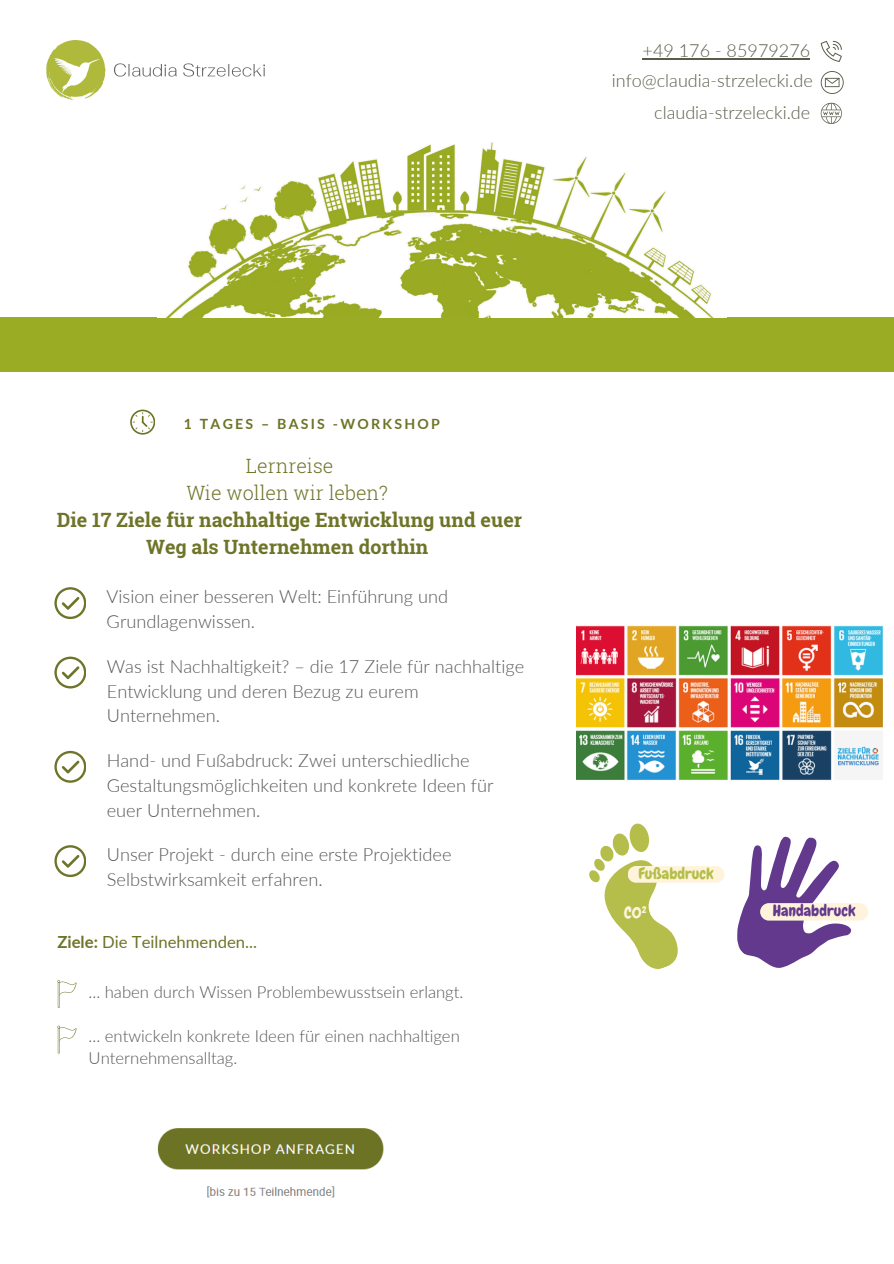
<style>
.page{position:relative;width:894px;height:1264px;background:#fff}
.page>*{position:absolute;margin:0;border:0;box-sizing:border-box;transform-origin:0 0}
.t1{font:700 19.65px/27px "Roboto Slab";color:#6e7428;text-align:center}
.t2{font:300 18.15px/24.8px "Lato";color:#575755}
.t3{font:300 18px "Lato";color:#585c4a}
.t4{font:300 16.65px/22.5px "Lato";color:#575755}
.t5{font:16.65px "Lato";color:#6e7428}
.t6{font:15.75px "Chewy";color:#63398d}
.t7{font:15.75px "Chewy";color:#b5be4a}
.t8{font:15.75px "Chewy";color:#fff4db}
.t9{font:700 14.1px "Lato";letter-spacing:.16em;color:#6d7325}
.s1{font-weight:300}
.s2{font-weight:700}
</style>
<div class="page">
<img style="left:47px;top:41px;width:217px;height:58px">
<svg style="left:820px;top:103px;width:21px;height:21px"></svg>
<svg style="left:820px;top:41px;width:21px;height:21px"></svg>
<svg style="left:820px;top:71px;width:23px;height:22px"></svg>
<div style="left:0;top:318px;width:893px;height:54px;background:#9aab24"></div>
<svg style="left:130px;top:409px;width:25px;height:25px"></svg>
<img style="left:576px;top:625px;width:306px;height:155px">
<svg style="left:54px;top:587px;width:32px;height:31px"></svg>
<svg style="left:54px;top:656px;width:32px;height:32px"></svg>
<svg style="left:54px;top:751px;width:32px;height:31px"></svg>
<svg style="left:54px;top:845px;width:32px;height:31px"></svg>
<img style="left:165px;top:142px;width:549px;height:176px">
<svg style="left:589px;top:823px;width:98px;height:146px"></svg>
<svg style="left:694px;top:836px;width:174px;height:132px"></svg>
<div style="left:759px;top:903px;width:108px;height:17px;background:#fff4db;border-radius:9px"></div>
<div style="left:627px;top:866px;width:97px;height:16px;background:#fff4db;border-radius:8px"></div>
<svg style="left:57px;top:980px;width:19px;height:27px"></svg>
<svg style="left:57px;top:1025px;width:19px;height:28px"></svg>
<img style="left:157px;top:1123px;width:229px;height:75px">
<hr style="left:642px;top:58px;width:168px;height:1px;background:#585c4a">
<h1 class="t3" style="left:642px;top:39px;width:169px">+49 176 - 85979276</h1>
<h1 class="t3" style="left:611px;top:69px;width:202px">info@claudia-strzelecki.de</h1>
<p class="t3" style="left:654px;top:101px;width:157px">claudia-strzelecki.de</p>
<h1 class="t9" style="left:184px;top:415px;width:257px">1 TAGES – BASIS -WORKSHOP</h1>
<p class="t1" style="left:57px;top:452px;width:466px"><span class="s1">Lernreise<br>Wie wollen wir leben?<br></span>Die 17 Ziele für nachhaltige Entwicklung und euer<br>Weg als Unternehmen dorthin</p>
<p class="t2" style="left:107px;top:583px;width:343px">Vision einer besseren Welt: Einführung und<br>Grundlagenwissen.</p>
<p class="t2" style="left:107px;top:653px;width:419px">Was ist Nachhaltigkeit? – die 17 Ziele für nachhaltige<br>Entwicklung und deren Bezug zu eurem<br>Unternehmen.</p>
<p class="t2" style="left:107px;top:747px;width:388px">Hand- und Fußabdruck: Zwei unterschiedliche<br>Gestaltungsmöglichkeiten und konkrete Ideen für euer Unternehmen.</p>
<p class="t2" style="left:107px;top:842px;width:346px">Unser Projekt - durch eine erste Projektidee<br>Selbstwirksamkeit erfahren.</p>
<h1 class="t5" style="left:57px;top:931px;width:201px"><span class="s2">Ziele:</span> Die Teilnehmenden...</h1>
<p class="t4" style="left:88px;top:980px;width:376px">... haben durch Wissen Problembewusstsein erlangt.</p>
<h1 class="t4" style="left:88px;top:1024px;width:373px">... entwickeln konkrete Ideen für einen nachhaltigen<br>Unternehmensalltag.</h1>
<p class="t7" style="left:638px;top:863px;width:77px">Fußabdruck</p>
<p class="t8" style="left:624px;top:902px;width:24px">C0²</p>
<p class="t6" style="left:772px;top:900px;width:84px">Handabdruck</p>
</div>
